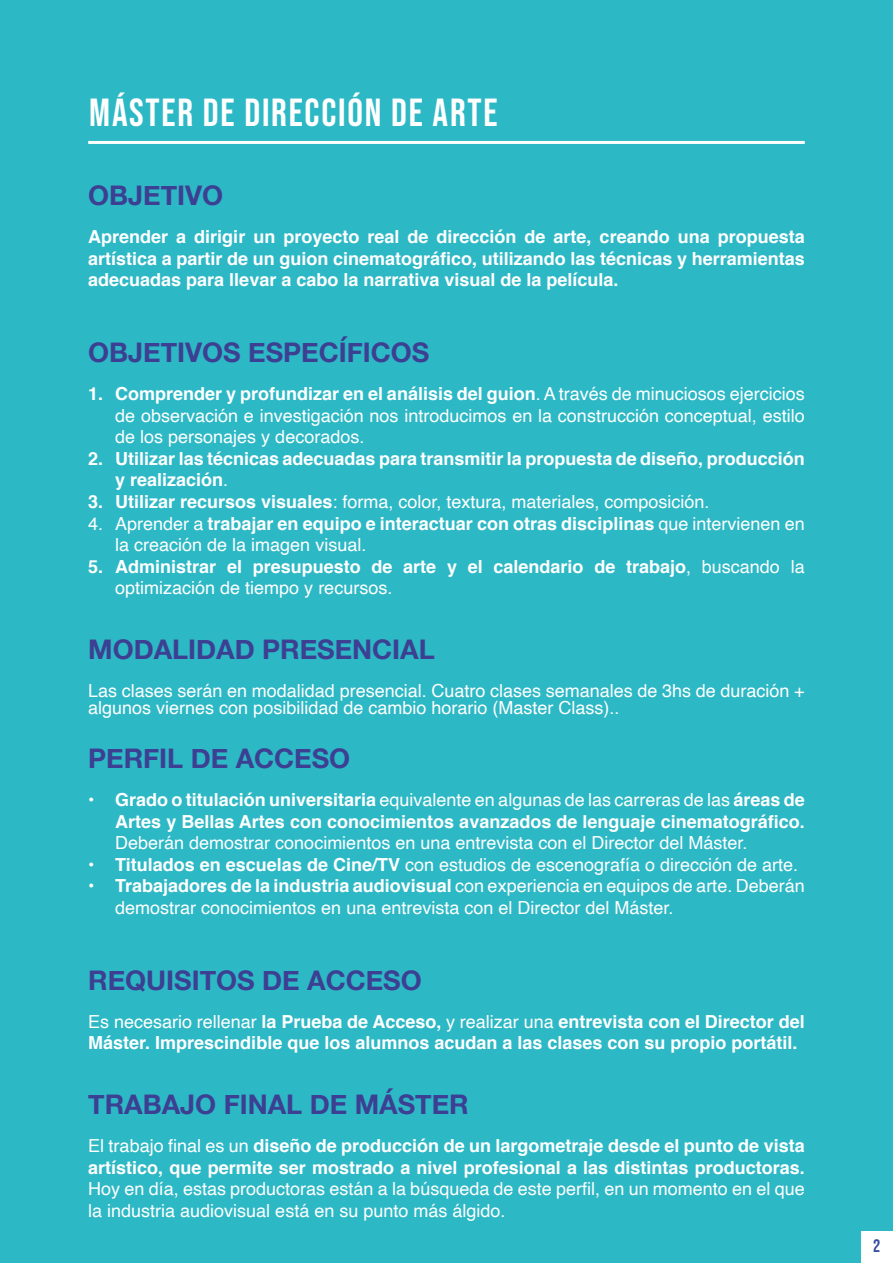
<style>
.page{position:relative;width:893px;height:1263px;background:#2db8c5}
.page>*{position:absolute;margin:0;border:0;box-sizing:border-box;transform-origin:0 0}
.t1{font:39px "Bebas Neue";letter-spacing:.045em;color:#fff}
.t2{font:700 27px "Helvetica Neue";color:#3c3f92}
.t3{font:18px/21.6px "Helvetica";color:#fff}
.t4{font:700 18px/21.6px "Helvetica";color:#fff}
.t5{font:18px "Bebas Neue";color:#354d9c}
.s1{font-weight:700}
.s2{font-weight:400}
</style>
<div class="page">
<div style="left:861px;top:1231px;width:32px;height:31px;background:#fff"></div>
<hr style="left:88px;top:141px;width:717px;height:3px;background:#fff">
<h1 class="t1" style="left:89px;top:92px;width:410px">MÁSTER DE DIRECCIÓN DE ARTE</h1>
<h2 class="t2" style="left:88px;top:180px;width:136px">OBJETIVO</h2>
<p class="t4" style="left:88px;top:227px;width:718px;text-align:justify">Aprender a dirigir un proyecto real de dirección de arte, creando una propuesta artística a partir de un guion cinematográfico, utilizando las técnicas y herramientas adecuadas para llevar a cabo la narrativa visual de la película.</p>
<h2 class="t2" style="left:88px;top:337px;width:343px">OBJETIVOS ESPECÍFICOS</h2>
<p class="t3" style="left:115px;top:384px;width:691px;text-align:justify;text-indent:-27px"><span class="s1">1. Comprender y profundizar en el análisis del guion</span>. A través de minuciosos ejercicios de observación e investigación nos introducimos en la construcción conceptual, estilo de los personajes y decorados.</p>
<p class="t4" style="left:115px;top:449px;width:691px;text-indent:-27px">2. Utilizar las técnicas adecuadas para transmitir la propuesta de diseño, producción y realización<span class="s2">.</span></p>
<p class="t3" style="left:88px;top:492px;width:623px"><span class="s1">3. Utilizar recursos visuales</span>: forma, color, textura, materiales, composición.</p>
<p class="t3" style="left:115px;top:514px;width:691px;text-indent:-27px">4. Aprender a <span class="s1">trabajar en equipo e interactuar con otras disciplinas</span> que intervienen en la creación de la imagen visual.</p>
<p class="t4" style="left:115px;top:557px;width:691px;text-indent:-27px">5. Administrar el presupuesto de arte y el calendario de trabajo<span class="s2">, buscando la optimización de tiempo y recursos.</span></p>
<h2 class="t2" style="left:88px;top:635px;width:348px">MODALIDAD PRESENCIAL</h2>
<p class="t3" style="left:88px;top:684px;width:718px;line-height:16.5px">Las clases serán en modalidad presencial. Cuatro clases semanales de 3hs de duración + algunos viernes con posibilidad de cambio horario (Master Class).. </p>
<h2 class="t2" style="left:88px;top:743px;width:264px">PERFIL DE ACCESO</h2>
<p class="t4" style="left:88px;top:790px;width:718px;text-align:right">• Grado o titulación universitaria <span class="s2">equivalente en algunas de las carreras de las</span> áreas de<br>Artes y Bellas Artes con conocimientos avanzados de lenguaje cinematográfico.</p>
<p class="t3" style="left:115px;top:834px;width:634px">Deberán demostrar conocimientos en una entrevista con el Director del Máster.</p>
<p class="t3" style="left:88px;top:855px;width:711px"><span class="s1">• Titulados en escuelas de Cine/TV</span> con estudios de escenografía o dirección de arte.</p>
<p class="t3" style="left:115px;top:877px;width:691px;text-indent:-27px"><span class="s1">• Trabajadores de la industria audiovisual</span> con experiencia en equipos de arte. Deberán demostrar conocimientos en una entrevista con el Director del Máster.</p>
<h2 class="t2" style="left:88px;top:965px;width:335px">REQUISITOS DE ACCESO</h2>
<p class="t4" style="left:88px;top:1012px;width:718px"><span class="s2">Es necesario rellenar</span> la Prueba de Acceso, <span class="s2">y realizar una</span> entrevista con el Director del<br>Máster. Imprescindible que los alumnos acudan a las clases con su propio portátil.</p>
<h2 class="t2" style="left:88px;top:1089px;width:382px">TRABAJO FINAL DE MÁSTER</h2>
<p class="t4" style="left:88px;top:1135px;width:718px"><span class="s2">El trabajo final es un</span> diseño de producción de un largometraje desde el punto de vista artístico, que permite ser mostrado a nivel profesional a las distintas productoras.</p>
<p class="t3" style="left:88px;top:1179px;width:718px">Hoy en día, estas productoras están a la búsqueda de este perfil, en un momento en el que la industria audiovisual está en su punto más álgido.</p>
<p class="t5" style="left:873px;top:1236px;width:9px">2</p>
</div>
